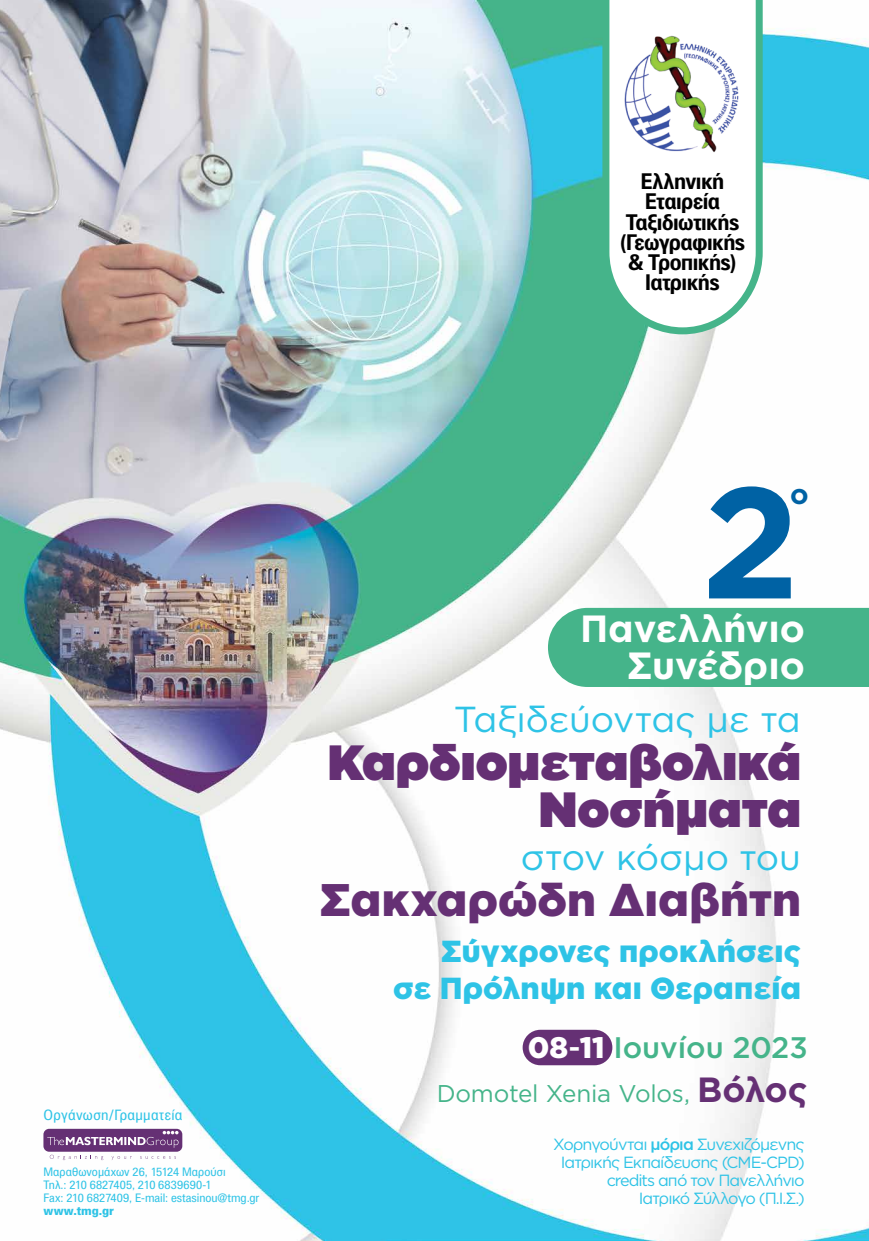
<style>
.page{position:relative;width:869px;height:1241px;background:#fff}
.page>*{position:absolute;margin:0;border:0;box-sizing:border-box;transform-origin:0 0}
.t1{font:700 157.67px "Gotham Greek";color:#0062a4}
.t2{font:900 49.44px/47.7px "Gotham Greek";color:#653074;text-align:right}
.t3{font:900 45.59px "Gotham Greek";color:#653074}
.t4{font:700 37.8px/37.8px "Gotham Greek";color:#fff;text-align:right}
.t5{font:36.14px "Gotham Greek";letter-spacing:-.005em;color:#2ec3e6}
.t6{font:900 30.45px/36.9px "Gotham Greek";letter-spacing:.005em;color:#2ec3e6;text-align:right}
.t7{font:500 29.66px "Gotham Greek";letter-spacing:-.005em;color:#45b48a}
.t8{font:700 27.91px "Gotham Greek";color:#0062a4}
.t9{font:24.24px "Gotham Greek";letter-spacing:-.01em;color:#45b48a}
.t10{font:700 21.88px/20.1px "PF Paperback";letter-spacing:-.025em;color:#000;text-align:center}
.t11{font:16.19px/18.2px "Gotham Greek";letter-spacing:-.055em;color:#2ec3e6;text-align:right}
.t12{font:14.44px "PF Paperback";letter-spacing:.025em;color:#2ec3e6}
.t13{font:11.81px/13.1px "PF Paperback";color:#2ec3e6}
.t14{font:900 11.81px "PF Paperback";letter-spacing:.005em;color:#2ec3e6}
.s1{font-weight:900;color:#fff}
.s2{color:#fff}
.s3{font-weight:700;font-size:34.91px;color:#653074}
.s4{font-weight:500}
</style>
<div class="page">
<img style="left:0;top:0;width:868px;height:1240px">
<div style="left:522px;top:1029px;width:90px;height:36px;background:#653074;border-radius:18px"></div>
<svg style="left:598px;top:0;width:167px;height:338px"></svg>
<img style="left:616px;top:36px;width:132px;height:117px">
<div style="left:547px;top:607px;width:321px;height:80px;background:#45b48a"></div>
<svg style="left:43px;top:1128px;width:139px;height:31px"></svg>
<h3 class="t10" style="left:619px;top:171px;width:127px">Ελληνική<br>Εταιρεία<br>Ταξιδιωτικής (Γεωγραφικής &amp; Τροπικής)<br>Ιατρικής</h3>
<p class="t12" style="left:43px;top:1106px;width:140px">Οργάνωση/Γραμματεία</p>
<p class="t13" style="left:43px;top:1164px;width:217px">Μαραθωνομάχων 26, 15124 Μαρούσι<br>Τηλ.: 210 6827405, 210 6839690-1<br>Fax: 210 6827409, E-mail: estasinou@tmg.gr</p>
<p class="t14" style="left:43px;top:1203px;width:72px">www.tmg.gr</p>
<h1 class="t1" style="left:701px;top:451px;width:100px">2</h1>
<h3 class="t8" style="left:790px;top:477px;width:20px">ο</h3>
<h3 class="t4" style="left:579px;top:608px;width:226px">Πανελλήνιο<br>Συνέδριο</h3>
<h3 class="t5" style="left:453px;top:699px;width:348px">Ταξιδεύοντας με τα</h3>
<h2 class="t2" style="left:328px;top:736px;width:474px">Καρδιομεταβολικά<br>Νοσήματα</h2>
<h3 class="t5" style="left:520px;top:837px;width:281px">στον κόσμο του</h3>
<h3 class="t3" style="left:319px;top:873px;width:482px">Σακχαρώδη Διαβήτη</h3>
<h3 class="t6" style="left:393px;top:931px;width:409px">Σύγχρονες προκλήσεις<br>σε Πρόληψη και Θεραπεία</h3>
<h3 class="t7" style="left:527px;top:1030px;width:281px"><span class="s1">08</span><span class="s2">-</span><span class="s1">11</span> Ιουνίου 2023</h3>
<h3 class="t9" style="left:436px;top:1079px;width:372px">Domotel Xenia Volos, <span class="s3">Βόλος</span></h3>
<p class="t11" style="left:553px;top:1134px;width:253px">Χορηγούνται <span class="s4">μόρια</span> Συνεχιζόμενης<br>Ιατρικής Εκπαίδευσης (CME-CPD) credits από τον Πανελλήνιο<br>Ιατρικό Σύλλογο (Π.Ι.Σ.)</p>
</div>
